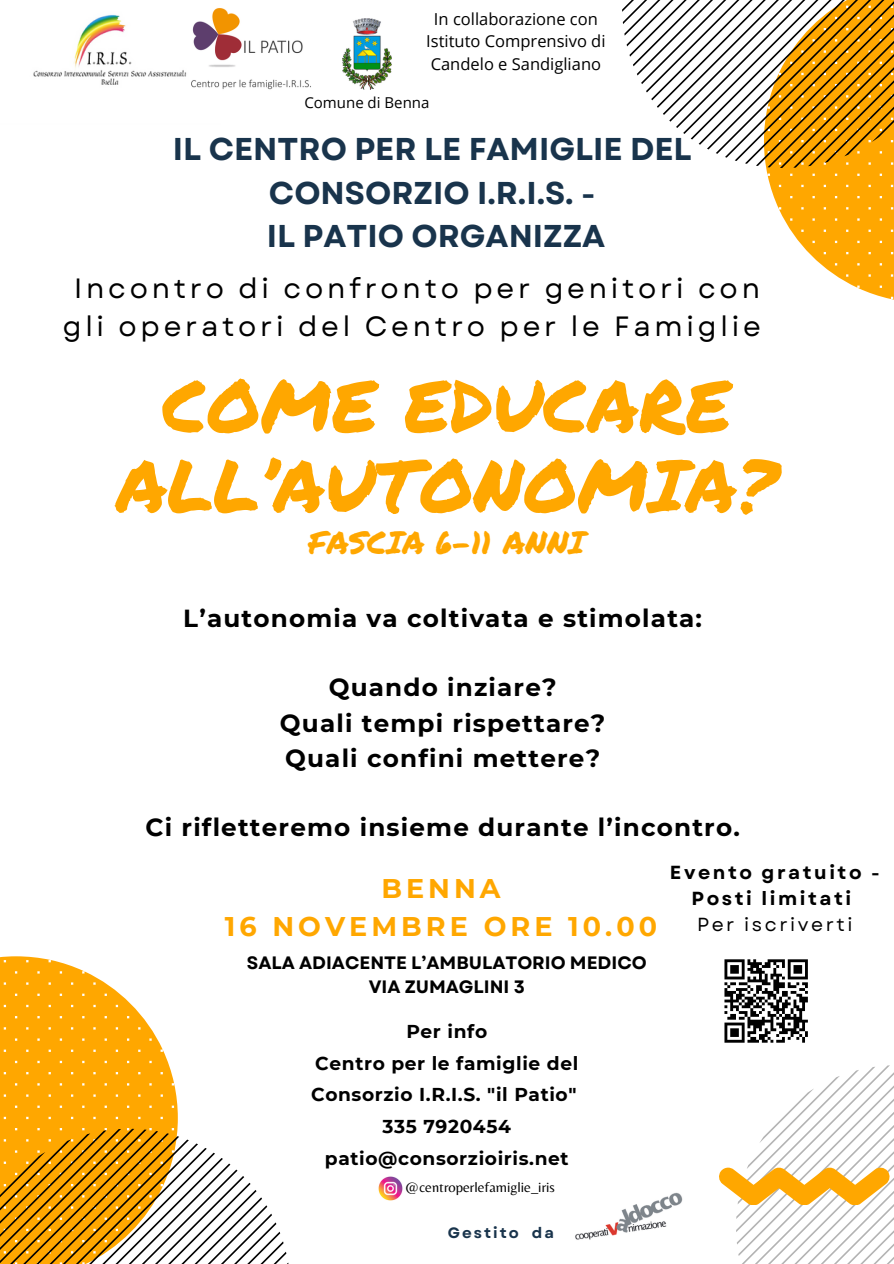
<style>
.page{position:relative;width:894px;height:1264px;background:#fff}
.page>*{position:absolute;margin:0;border:0;box-sizing:border-box;transform-origin:0 0}
.t1{font:72.6px/79.8px "Permanent Marker";color:#ffa700;text-align:center}
.t2{font:700 31.5px/43.8px "Garet";color:#19344c;text-align:center}
.t3{font:31.5px "Permanent Marker";color:#ffa700}
.t4{font:27.9px/38.2px "Garet";letter-spacing:.135em;color:#000;text-align:center}
.t5{font:700 27px/38.1px "Montserrat";letter-spacing:.15em;color:#ffa700;text-align:center}
.t6{font:700 24.6px "Montserrat";letter-spacing:.05em;color:#000}
.t7{font:700 18.9px/25.8px "Garet";letter-spacing:.135em;color:#000;text-align:center}
.t8{font:700 18.6px "Montserrat";letter-spacing:.035em;color:#000}
.t9{font:700 18px/24.8px "Garet";color:#000;text-align:center}
.t10{font:16.5px/22.5px "Open Sans";color:#000;text-align:center}
.t11{font:15px "Open Sans";color:#000}
.t12{font:700 15px "Garet";letter-spacing:.135em;color:#19344c}
.t13{font:14.4px "Belleza";color:#000}
.s1{font-weight:400}
</style>
<div class="page">
<svg style="left:622px;top:0;width:271px;height:300px"></svg>
<svg style="left:0;top:956px;width:177px;height:172px;fill:#ffa700"></svg>
<svg style="left:0;top:1128px;width:287px;height:135px"></svg>
<svg style="left:719px;top:1065px;width:175px;height:198px"></svg>
<img style="left:33px;top:14px;width:154px;height:71px">
<img style="left:191px;top:8px;width:120px;height:82px">
<img style="left:575px;top:1192px;width:108px;height:48px">
<img style="left:378px;top:1176px;width:24px;height:24px">
<img style="left:343px;top:18px;width:48px;height:71px">
<svg style="left:724px;top:959px;width:84px;height:84px"></svg>
<p class="t10" style="left:426px;top:7px;width:181px">In collaborazione con<br>Istituto Comprensivo di<br>Candelo e Sandigliano</p>
<p class="t11" style="left:304px;top:92px;width:126px">Comune di Benna</p>
<p class="t2" style="left:173px;top:127px;width:520px">IL CENTRO PER LE FAMIGLIE DEL<br>CONSORZIO I.R.I.S. -<br>IL PATIO ORGANIZZA</p>
<p class="t4" style="left:63px;top:269px;width:699px">Incontro di confronto per genitori con gli operatori del Centro per le Famiglie</p>
<p class="t1" style="left:116px;top:364px;width:662px">COME EDUCARE<br>ALL’AUTONOMIA?</p>
<p class="t3" style="left:308px;top:519px;width:277px">FASCIA 6-11 ANNI</p>
<p class="t6" style="left:183px;top:603px;width:520px">L’autonomia va coltivata e stimolata:</p>
<p class="t6" style="left:328px;top:672px;width:229px">Quando inziare?</p>
<p class="t6" style="left:280px;top:707px;width:327px">Quali tempi rispettare?</p>
<p class="t6" style="left:285px;top:743px;width:316px">Quali confini mettere?</p>
<p class="t6" style="left:145px;top:812px;width:595px">Ci rifletteremo insieme durante l’incontro.</p>
<p class="t5" style="left:225px;top:869px;width:433px">BENNA<br>16 NOVEMBRE ORE 10.00</p>
<h6 class="t9" style="left:247px;top:950px;width:401px">SALA ADIACENTE L’AMBULATORIO MEDICO<br>VIA ZUMAGLINI 3</h6>
<h2 class="t8" style="left:406px;top:1020px;width:82px">Per info</h2>
<h4 class="t8" style="left:315px;top:1051px;width:264px">Centro per le famiglie del</h4>
<h1 class="t8" style="left:311px;top:1083px;width:267px">Consorzio I.R.I.S. "il Patio"</h1>
<p class="t8" style="left:382px;top:1114px;width:130px">335 7920454</p>
<p class="t8" style="left:325px;top:1146px;width:245px">patio@consorzioiris.net</p>
<h5 class="t13" style="left:405px;top:1178px;width:151px">@centroperlefamiglie_iris</h5>
<p class="t12" style="left:447px;top:1221px;width:108px">Gestito da</p>
<p class="t7" style="left:669px;top:860px;width:211px">Evento gratuito -<br>Posti limitati<br><span class="s1">Per iscriverti</span></p>
</div>
